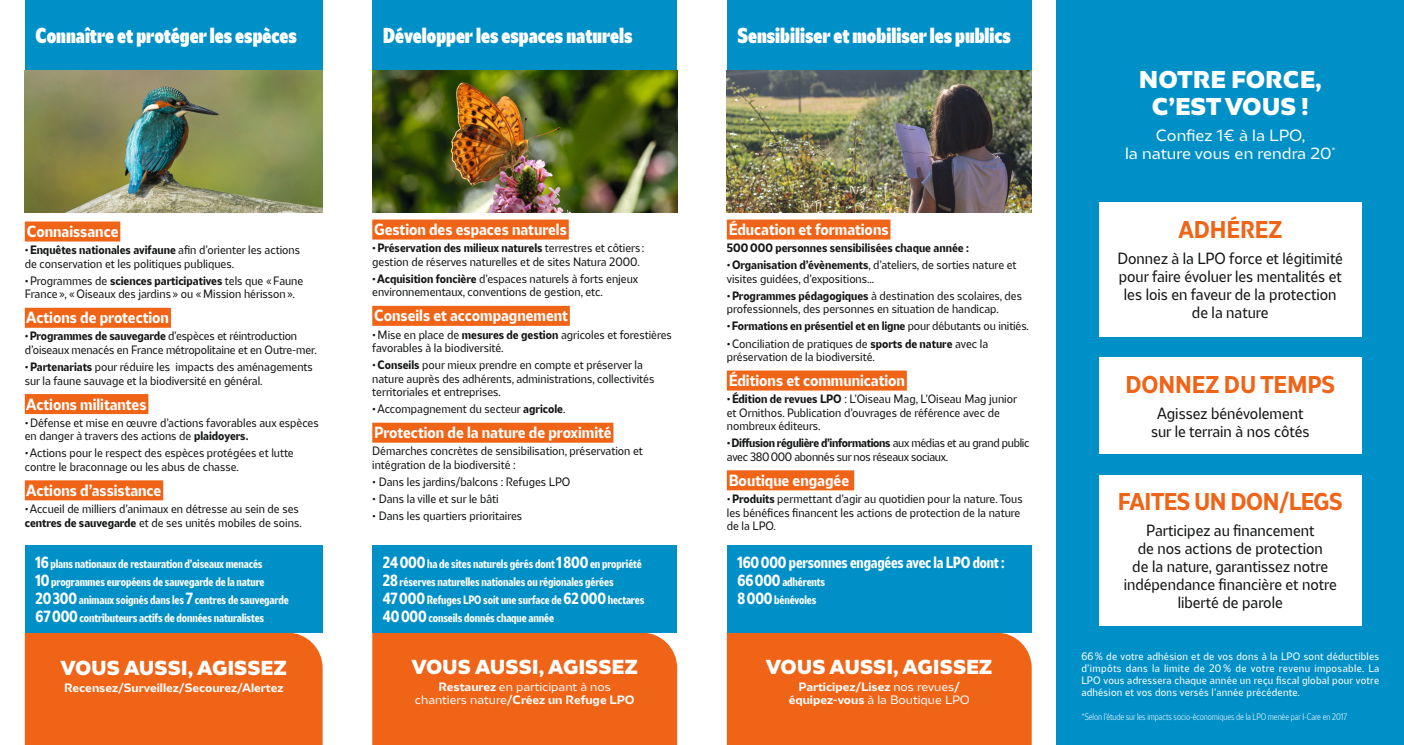
<style>
.page{position:relative;width:1404px;height:745px;background:#fff}
.page>*{position:absolute;margin:0;border:0;box-sizing:border-box;transform-origin:0 0}
.t1{font:900 22.5px/27px "LPO";color:#fff;text-align:center}
.t2{font:700 condensed 22.5px "LPO";color:#f06418}
.t3{font:700 condensed 22.5px "LPO";letter-spacing:-.02em;color:#f06418}
.t4{font:900 condensed 20px "LPO";color:#fff}
.t5{font:900 18.75px "LPO";color:#fff}
.t6{font:600 condensed 15px/18px "LPO";color:#151616;text-align:center}
.t7{font:700 condensed 15px "LPO";color:#fff}
.t8{font:15px/18px "LPO";color:#fff;text-align:center}
.t9{font:700 condensed 15px "LPO";letter-spacing:-.01em;color:#fff}
.t10{font:600 condensed 11.25px/13.5px "LPO";color:#151616}
.t11{font:700 condensed 11.25px/18px "LPO";letter-spacing:-.01em;color:#fff}
.t12{font:700 condensed 11.25px "LPO";color:#151616}
.t13{font:600 condensed 11.25px/13.5px "LPO";letter-spacing:-.025em;color:#151616}
.t14{font:700 11.25px/13.5px "LPO";color:#fff;text-align:center}
.t15{font:11.25px/13.5px "LPO";color:#fff;text-align:center}
.t16{font:600 condensed 10px/12px "LPO";letter-spacing:.02em;color:#fff;text-align:justify}
.t17{font:300 condensed 8.75px "LPO";letter-spacing:-.01em;color:#fff}
.s1{font-weight:700}
.s2{font-size:15px}
.s3{font-weight:600}
.s4{font-weight:400}
</style>
<div class="page">
<div style="left:726px;top:632px;width:305px;height:112px;background:#f06418"></div>
<div style="left:372px;top:632px;width:305px;height:112px;background:#f06418"></div>
<div style="left:25px;top:632px;width:297px;height:112px;background:#f06418"></div>
<div style="left:726px;top:0;width:305px;height:71px;background:#0090c8"></div>
<div style="left:372px;top:0;width:305px;height:71px;background:#0090c8"></div>
<div style="left:25px;top:0;width:297px;height:71px;background:#0090c8"></div>
<div style="left:1056px;top:0;width:347px;height:744px;background:#0090c8"></div>
<img style="left:372px;top:71px;width:305px;height:142px">
<img style="left:726px;top:71px;width:305px;height:142px">
<img style="left:25px;top:71px;width:297px;height:142px">
<div style="left:25px;top:221px;width:95px;height:20px;background:#f06418"></div>
<div style="left:25px;top:307px;width:146px;height:20px;background:#f06418"></div>
<div style="left:25px;top:394px;width:123px;height:20px;background:#f06418"></div>
<div style="left:25px;top:480px;width:138px;height:20px;background:#f06418"></div>
<div style="left:25px;top:545px;width:297px;height:86px;background:#0090c8"></div>
<div style="left:372px;top:219px;width:196px;height:20px;background:#f06418"></div>
<div style="left:372px;top:305px;width:198px;height:20px;background:#f06418"></div>
<div style="left:372px;top:422px;width:241px;height:20px;background:#f06418"></div>
<div style="left:726px;top:219px;width:164px;height:20px;background:#f06418"></div>
<div style="left:726px;top:370px;width:180px;height:20px;background:#f06418"></div>
<div style="left:726px;top:470px;width:128px;height:20px;background:#f06418"></div>
<div style="left:1098px;top:203px;width:263px;height:134px;background:#fff"></div>
<div style="left:1098px;top:357px;width:263px;height:97px;background:#fff"></div>
<div style="left:1098px;top:474px;width:263px;height:151px;background:#fff"></div>
<div style="left:372px;top:545px;width:305px;height:86px;background:#0090c8"></div>
<div style="left:726px;top:545px;width:305px;height:86px;background:#0090c8"></div>
<h2 class="t4" style="left:35px;top:23px;width:263px">Connaître et protéger les espèces</h2>
<h2 class="t4" style="left:383px;top:23px;width:251px">Développer les espaces naturels</h2>
<h2 class="t4" style="left:737px;top:23px;width:275px">Sensibiliser et mobiliser les publics</h2>
<h3 class="t7" style="left:27px;top:222px;width:93px">Connaissance</h3>
<p class="t10" style="left:25px;top:243px;width:277px"><span class="s1">•Enquêtes nationales avifaune</span> afin d’orienter les actions de conservation et les politiques publiques.</p>
<p class="t10" style="left:25px;top:274px;width:280px">•Programmes de <span class="s1">sciences participatives</span> tels que «Faune<br>France», «Oiseaux des jardins» ou «Mission hérisson».</p>
<h3 class="t7" style="left:26px;top:308px;width:144px">Actions de protection</h3>
<p class="t10" style="left:25px;top:329px;width:293px"><span class="s1">•Programmes de sauvegarde</span> d’espèces et réintroduction d’oiseaux menacés en France métropolitaine et en Outre-mer.</p>
<p class="t10" style="left:25px;top:360px;width:289px"><span class="s1">•Partenariats</span> pour réduire les impacts des aménagements sur la faune sauvage et la biodiversité en général.</p>
<h3 class="t7" style="left:26px;top:394px;width:122px">Actions militantes</h3>
<p class="t10" style="left:25px;top:415px;width:295px">•Défense et mise en œuvre d’actions favorables aux espèces en danger à travers des actions de <span class="s1">plaidoyers.</span></p>
<p class="t10" style="left:25px;top:446px;width:270px">•Actions pour le respect des espèces protégées et lutte contre le braconnage ou les abus de chasse.</p>
<h3 class="t7" style="left:26px;top:481px;width:136px">Actions d’assistance</h3>
<p class="t10" style="left:25px;top:502px;width:278px">•Accueil de milliers d’animaux en détresse au sein de ses <span class="s1">centres de sauvegarde</span> et de ses unités mobiles de soins.</p>
<p class="t11" style="left:35px;top:554px;width:255px"><span class="s2">16</span> plans nationaux de restauration d’oiseaux menacés<br><span class="s2">10</span> programmes européens de sauvegarde de la nature <span class="s2">20300</span> animaux soignés dans les <span class="s2">7</span> centres de sauvegarde <span class="s2">67000</span> contributeurs actifs de données naturalistes</p>
<h3 class="t5" style="left:61px;top:655px;width:227px">VOUS AUSSI, AGISSEZ</h3>
<p class="t14" style="left:64px;top:680px;width:221px">Recensez/Surveillez/Secourez/Alertez</p>
<h3 class="t7" style="left:374px;top:220px;width:194px">Gestion des espaces naturels</h3>
<p class="t10" style="left:372px;top:241px;width:273px"><span class="s1">•Préservation des milieux naturels</span> terrestres et côtiers : gestion de réserves naturelles et de sites Natura 2000.</p>
<p class="t10" style="left:372px;top:272px;width:267px"><span class="s1">•Acquisition foncière</span> d’espaces naturels à forts enjeux environnementaux, conventions de gestion, etc.</p>
<h3 class="t7" style="left:374px;top:306px;width:195px">Conseils et accompagnement</h3>
<p class="t10" style="left:372px;top:327px;width:301px">•Mise en place de <span class="s1">mesures de gestion</span> agricoles et forestières favorables à la biodiversité.</p>
<p class="t10" style="left:372px;top:358px;width:283px">•<span class="s1">Conseils</span> pour mieux prendre en compte et préserver la nature auprès des adhérents, administrations, collectivités territoriales et entreprises.</p>
<p class="t10" style="left:372px;top:402px;width:195px"><span class="s1">•</span>Accompagnement du secteur <span class="s1">agricole</span>.</p>
<h3 class="t7" style="left:374px;top:423px;width:239px">Protection de la nature de proximité</h3>
<p class="t10" style="left:372px;top:444px;width:272px">Démarches concrètes de sensibilisation, préservation et intégration de la biodiversité :</p>
<p class="t10" style="left:372px;top:475px;width:199px">• Dans les jardins/balcons : Refuges LPO</p>
<p class="t10" style="left:372px;top:492px;width:128px">• Dans la ville et sur le bâti</p>
<p class="t10" style="left:372px;top:509px;width:151px">• Dans les quartiers prioritaires</p>
<h3 class="t7" style="left:728px;top:220px;width:161px">Éducation et formations</h3>
<p class="t12" style="left:726px;top:241px;width:243px">500 000 personnes sensibilisées chaque année :</p>
<p class="t10" style="left:726px;top:258px;width:291px"><span class="s1">•Organisation d’évènements</span>, d’ateliers, de sorties nature et visites guidées, d’expositions...</p>
<p class="t10" style="left:726px;top:289px;width:297px"><span class="s1">•Programmes pédagogiques</span> à destination des scolaires, des professionnels, des personnes en situation de handicap.</p>
<p class="t12" style="left:726px;top:319px;width:303px">•Formations en présentiel et en ligne <span class="s3">pour débutants ou initiés.</span></p>
<p class="t10" style="left:726px;top:336px;width:263px"><span class="s1">•</span>Conciliation de pratiques de <span class="s1">sports de nature</span> avec la préservation de la biodiversité.</p>
<h3 class="t7" style="left:728px;top:371px;width:178px">Éditions et communication</h3>
<p class="t10" style="left:726px;top:392px;width:292px"><span class="s1">•Édition de revues LPO</span> : L’Oiseau Mag, L’Oiseau Mag junior et Ornithos. Publication d’ouvrages de référence avec de nombreux éditeurs.</p>
<p class="t13" style="left:726px;top:436px;width:304px"><span class="s1">•Diffusion régulière d’informations</span> aux médias et au grand public avec 380 000 abonnés sur nos réseaux sociaux.</p>
<h3 class="t7" style="left:728px;top:471px;width:122px">Boutique engagée</h3>
<p class="t10" style="left:726px;top:492px;width:297px">•<span class="s1">Produits</span> permettant d’agir au quotidien pour la nature. Tous les bénéfices financent les actions de protection de la nature de la LPO.</p>
<p class="t11" style="left:383px;top:554px;width:263px"><span class="s2">24000</span> ha de sites naturels gérés dont <span class="s2">1800</span> en propriété <span class="s2">28</span> réserves naturelles nationales ou régionales gérées <span class="s2">47000</span> Refuges LPO soit une surface de <span class="s2">62000</span> hectares <span class="s2">40000</span> conseils donnés chaque année</p>
<h3 class="t9" style="left:737px;top:552px;width:269px">160000 personnes engagées avec la LPO dont :</h3>
<p class="t11" style="left:737px;top:572px;width:89px"><span class="s2">66000</span> adhérents<br><span class="s2">8000</span> bénévoles</p>
<h3 class="t5" style="left:411px;top:654px;width:227px">VOUS AUSSI, AGISSEZ</h3>
<p class="t15" style="left:415px;top:679px;width:221px"><span class="s1">Restaurez</span> en participant à nos chantiers nature<span class="s1">/Créez un Refuge LPO</span></p>
<h3 class="t5" style="left:766px;top:654px;width:227px">VOUS AUSSI, AGISSEZ</h3>
<p class="t14" style="left:788px;top:679px;width:183px">Participez/Lisez <span class="s4">nos revues</span>/ équipez-vous <span class="s4">à la Boutique LPO</span></p>
<h1 class="t1" style="left:1138px;top:66px;width:184px">NOTRE FORCE,<br>C’EST VOUS !</h1>
<h3 class="t8" style="left:1124px;top:126px;width:212px">Confiez 1€ à la LPO,<br>la nature vous en rendra 20<sup>*</sup></h3>
<h1 class="t2" style="left:1178px;top:216px;width:105px">ADHÉREZ</h1>
<h3 class="t6" style="left:1117px;top:249px;width:227px">Donnez à la LPO force et légitimité pour faire évoluer les mentalités et les lois en faveur de la protection de la nature</h3>
<h1 class="t2" style="left:1125px;top:370px;width:211px">DONNEZ DU TEMPS</h1>
<h3 class="t6" style="left:1150px;top:404px;width:160px">Agissez bénévolement sur le terrain à nos côtés</h3>
<h1 class="t3" style="left:1117px;top:487px;width:226px">FAITES UN DON/LEGS</h1>
<h3 class="t6" style="left:1123px;top:521px;width:215px">Participez au financement<br>de nos actions de protection<br>de la nature, garantissez notre indépendance financière et notre liberté de parole</h3>
<p class="t16" style="left:1081px;top:649px;width:299px">66 % de votre adhésion et de vos dons à la LPO sont déductibles d’impôts dans la limite de 20 % de votre revenu imposable. La LPO vous adressera chaque année un reçu fiscal global pour votre adhésion et vos dons versés l’année précédente.</p>
<p class="t17" style="left:1081px;top:711px;width:267px">*Selon l’étude sur les impacts socio-économiques de la LPO menée par I-Care en 2017</p>
</div>
